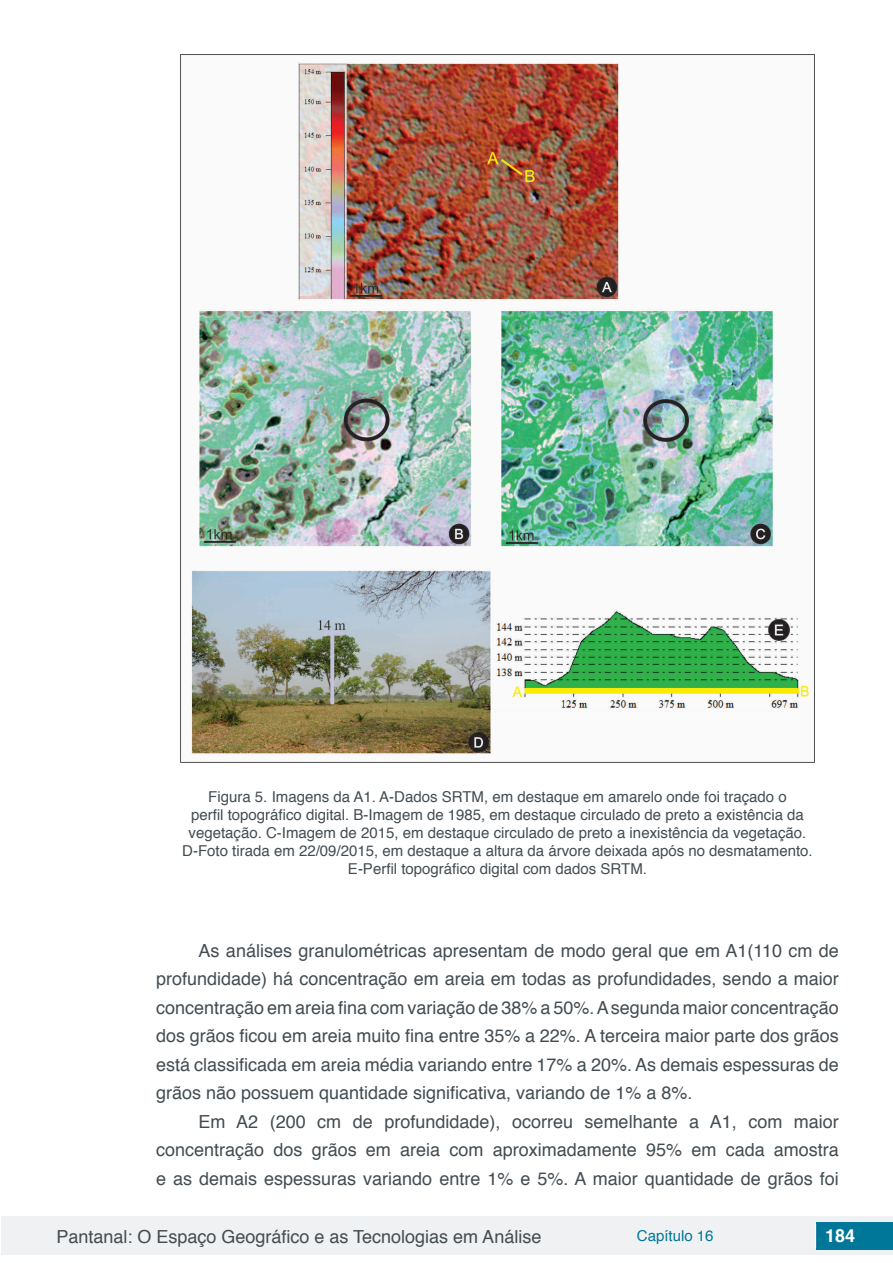
<style>
.page{position:relative;width:893px;height:1263px;background:#fff}
.page>*{position:absolute;margin:0;border:0;box-sizing:border-box;transform-origin:0 0}
.t1{font:18px/28.5px "Helvetica";color:#434c52;text-align:justify}
.t2{font:700 18px "Helvetica";color:#fff}
.t3{font:15px/18px "Helvetica";color:#434c52;text-align:center}
.t4{font:15px "Helvetica";color:#007699}
</style>
<div class="page">
<div style="left:1px;top:1216px;width:891px;height:38px;background:#f0f1f2"></div>
<div style="left:816px;top:1222px;width:77px;height:27px;background:#007699"></div>
<svg style="left:815px;top:1224px;width:1px;height:24px"></svg>
<img style="left:180px;top:54px;width:635px;height:708px">
<p class="t3" style="left:182px;top:788px;width:632px">Figura 5. Imagens da A1. A-Dados SRTM, em destaque em amarelo onde foi traçado o<br>perfil topográfico digital. B-Imagem de 1985, em destaque circulado de preto a existência da vegetação. C-Imagem de 2015, em destaque circulado de preto a inexistência da vegetação.<br>D-Foto tirada em 22/09/2015, em destaque a altura da árvore deixada após no desmatamento.<br>E-Perfil topográfico digital com dados SRTM.</p>
<p class="t1" style="left:156px;top:937px;width:684px;text-indent:43px">As análises granulométricas apresentam de modo geral que em A1(110 cm de profundidade) há concentração em areia em todas as profundidades, sendo a maior concentração em areia fina com variação de 38% a 50%. A segunda maior concentração dos grãos ficou em areia muito fina entre 35% a 22%. A terceira maior parte dos grãos está classificada em areia média variando entre 17% a 20%. As demais espessuras de grãos não possuem quantidade significativa, variando de 1% a 8%.</p>
<p class="t1" style="left:156px;top:1108px;width:684px;text-indent:43px">Em A2 (200 cm de profundidade), ocorreu semelhante a A1, com maior concentração dos grãos em areia com aproximadamente 95% em cada amostra e as demais espessuras variando entre 1% e 5%. A maior quantidade de grãos foi</p>
<p class="t1" style="left:56px;top:1223px;width:486px">Pantanal: O Espaço Geográfico e as Tecnologias em Análise</p>
<p class="t4" style="left:637px;top:1224px;width:78px">Capítulo 16</p>
<p class="t2" style="left:825px;top:1221px;width:32px">184</p>
</div>
